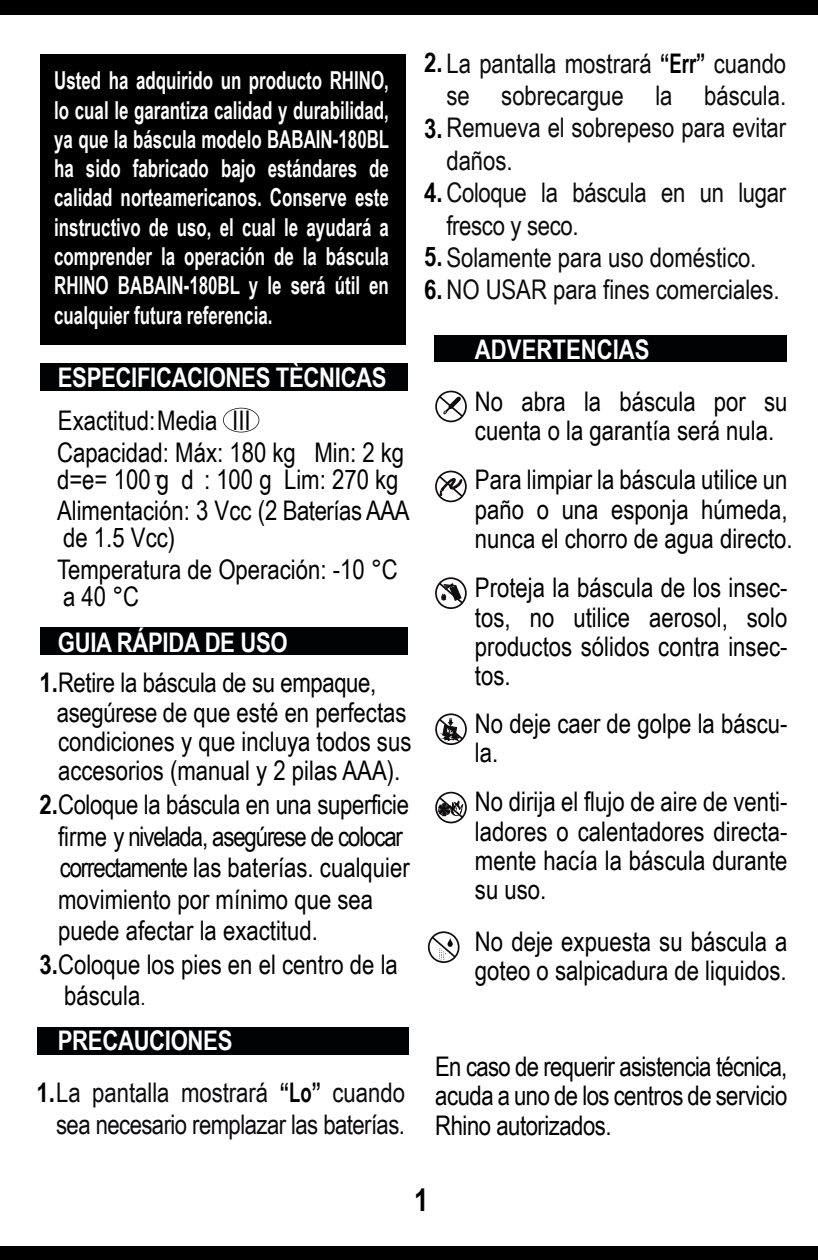
<style>
.page{position:relative;width:818px;height:1260px;background:#fff}
.page>*{position:absolute;margin:0;border:0;box-sizing:border-box;transform-origin:0 0}
.t1{font:700 31.5px "Arial Narrow";color:#000}
.t2{font:27px/29.2px "Arial Narrow";color:#000}
.t3{font:27px "Arial Narrow";color:#0c0a0d}
.t4{font:27px/32.4px "Arial Narrow";letter-spacing:-.02em;color:#0c0a0d;text-align:right}
.t5{font:700 27px "Arial Narrow";letter-spacing:-.015em;color:#fff}
.t6{font:27px "Arial Narrow";letter-spacing:-.04em;color:#000}
.t7{font:700 24.75px/29.2px "Arial Narrow";color:#fff;text-align:justify;scale:.83 1}
.t8{font:13.5px "Arial Narrow";color:#000}
.s1{font-weight:700}
.s2{font-size:22.5px}
.s3{font-weight:700;color:#000}
</style>
<div class="page">
<div style="left:40px;top:363px;width:368px;height:28px;background:#010203"></div>
<div style="left:434px;top:335px;width:352px;height:27px;background:#010203"></div>
<div style="left:40px;top:627px;width:368px;height:27px;background:#010203"></div>
<div style="left:37px;top:1026px;width:371px;height:28px;background:#010203"></div>
<svg style="left:435px;top:470px;width:31px;height:32px"></svg>
<svg style="left:435px;top:577px;width:31px;height:32px"></svg>
<svg style="left:435px;top:713px;width:32px;height:32px"></svg>
<svg style="left:435px;top:791px;width:32px;height:32px"></svg>
<svg style="left:428px;top:931px;width:31px;height:31px"></svg>
<svg style="left:223px;top:408px;width:36px;height:24px"></svg>
<div style="left:40px;top:54px;width:365px;height:290px;background:#000"></div>
<svg style="left:435px;top:390px;width:32px;height:32px"></svg>
<div style="left:0;top:0;width:818px;height:15px;background:#000"></div>
<div style="left:0;top:1245px;width:818px;height:14px;background:#000"></div>
<p class="t7" style="left:54px;top:65px;width:405px">Usted ha adquirido un producto RHINO, lo cual le garantiza calidad y durabilidad, ya que la báscula modelo BABAIN-180BL ha sido fabricado bajo estándares de calidad norteamericanos. Conserve este instructivo de uso, el cual le ayudará a comprender la operación de la báscula RHINO BABAIN-180BL y le será útil en cualquier futura referencia.</p>
<p class="t5" style="left:58px;top:357px;width:330px">ESPECIFICACIONES TÈCNICAS</p>
<p class="t2" style="left:58px;top:404px;width:194px">Exactitud: Media III</p>
<p class="t2" style="left:57px;top:437px;width:349px;line-height:27px">Capacidad: Máx: 180 kg Min: 2 kg d=e= 100 g d : 100 g Lim: 270 kg</p>
<p class="t2" style="left:57px;top:496px;width:354px;line-height:27px">Alimentación: 3 Vcc (2 Baterías AAA de 1.5 Vcc)</p>
<p class="t2" style="left:57px;top:554px;width:342px;line-height:27px">Temperatura de Operación: -10 °C a 40 °C</p>
<p class="t8" style="left:154px;top:470px;width:8px">T</p>
<p class="t5" style="left:58px;top:622px;width:231px">GUIA RÁPIDA DE USO</p>
<p class="t2" style="left:57px;top:667px;width:356px;text-indent:-17px"><span class="s1">1.</span>Retire la báscula de su empaque, asegúrese de que esté en perfectas condiciones y que incluya todos sus accesorios (manual y 2 pilas AAA).</p>
<p class="t2" style="left:40px;top:788px;width:371px"><span class="s1">2.</span>Coloque la báscula en una superficie</p>
<p class="t6" style="left:58px;top:816px;width:346px">firme y nivelada, asegúrese de colocar</p>
<p class="t2" style="left:60px;top:851px;width:351px">correctamente las baterías. cualquier</p>
<p class="t2" style="left:58px;top:883px;width:317px">movimiento por mínimo que sea</p>
<p class="t2" style="left:58px;top:914px;width:261px">puede afectar la exactitud.</p>
<p class="t2" style="left:40px;top:948px;width:360px"><span class="s1">3.</span>Coloque los pies en el centro de la</p>
<p class="t2" style="left:64px;top:980px;width:83px">báscula<span class="s2">.</span></p>
<p class="t5" style="left:58px;top:1019px;width:176px">PRECAUCIONES</p>
<p class="t4" style="left:37px;top:1074px;width:370px"><span class="s3">1.</span>La pantalla mostrará <span class="s3">“Lo”</span> cuando sea necesario remplazar las baterías.</p>
<p class="t3" style="left:424px;top:43px;width:363px"><span class="s3">2.</span>La pantalla mostrará <span class="s3">“Err”</span> cuando</p>
<p class="t3" style="left:446px;top:76px;width:341px">se sobrecargue la báscula.</p>
<p class="t3" style="left:424px;top:108px;width:363px"><span class="s3">3.</span>Remueva el sobrepeso para evitar</p>
<p class="t3" style="left:446px;top:140px;width:68px">daños.</p>
<p class="t3" style="left:424px;top:173px;width:363px"><span class="s3">4.</span> Coloque la báscula en un lugar</p>
<p class="t3" style="left:446px;top:205px;width:134px">fresco y seco.</p>
<p class="t3" style="left:424px;top:238px;width:334px"><span class="s3">5.</span>Solamente para uso doméstico.</p>
<p class="t3" style="left:424px;top:270px;width:357px"><span class="s3">6.</span>NO USAR para fines comerciales.</p>
<p class="t5" style="left:475px;top:329px;width:176px">ADVERTENCIAS</p>
<p class="t2" style="left:475px;top:385px;width:314px">No abra la báscula por su cuenta o la garantía será nula.</p>
<p class="t2" style="left:475px;top:464px;width:319px">Para limpiar la báscula utilice un paño o una esponja húmeda, nunca el chorro de agua directo.</p>
<p class="t2" style="left:475px;top:572px;width:314px;text-align:justify">Proteja la báscula de los insec&shy;tos, no utilice aerosol, solo productos sólidos contra insec&shy;tos.</p>
<p class="t2" style="left:475px;top:707px;width:314px">No deje caer de golpe la báscu&shy;la.</p>
<p class="t2" style="left:475px;top:786px;width:314px;text-align:justify">No dirija el flujo de aire de venti&shy;ladores o calentadores directa&shy;mente hacía la báscula durante su uso.</p>
<p class="t2" style="left:475px;top:925px;width:314px">No deje expuesta su báscula a goteo o salpicadura de liquidos.</p>
<p class="t2" style="left:435px;top:1050px;width:354px;text-align:justify">En caso de requerir asistencia técnica, acuda a uno de los centros de servicio Rhino autorizados.</p>
<p class="t1" style="left:414px;top:1176px;width:16px">1</p>
</div>
